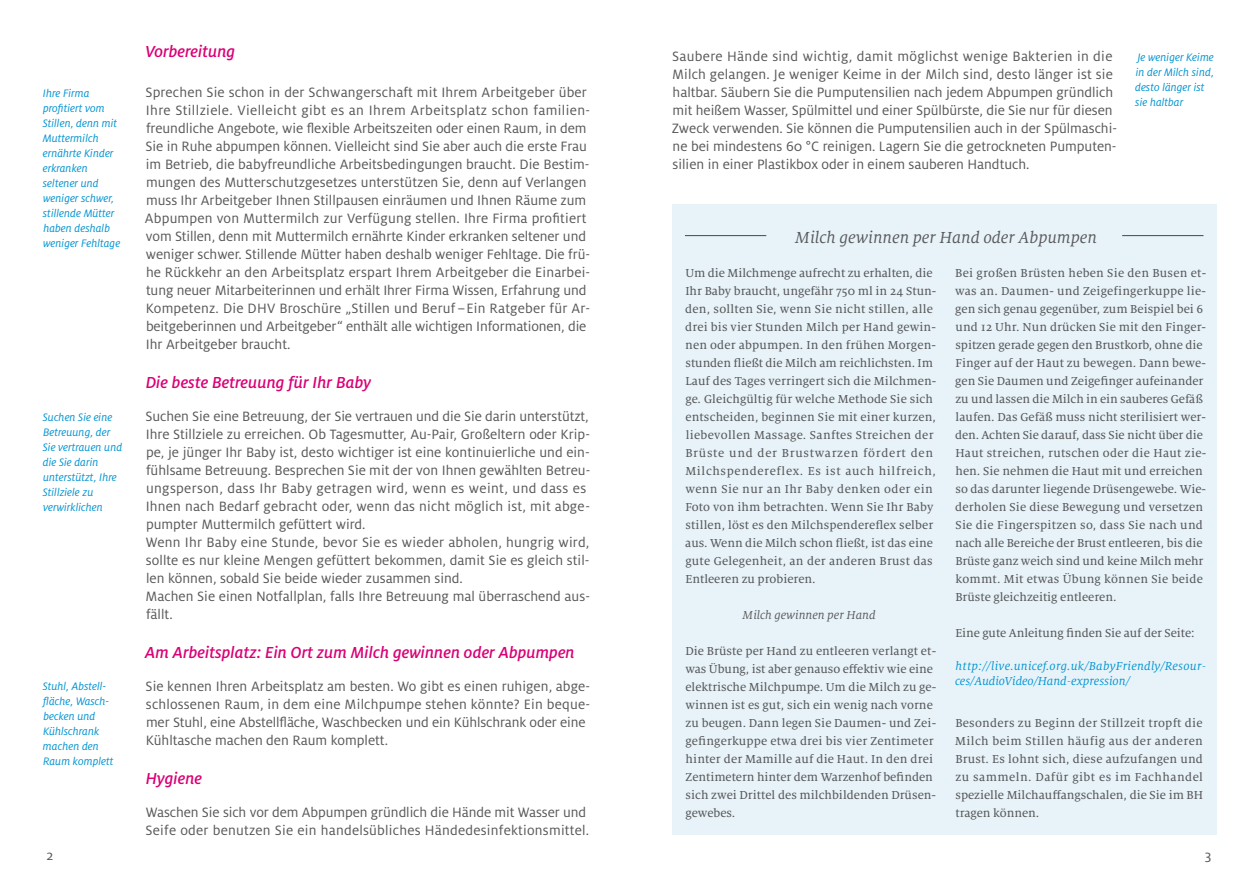
<style>
.page{position:relative;width:1259px;height:893px;background:#fff}
.page>*{position:absolute;margin:0;border:0;box-sizing:border-box;transform-origin:0 0}
.t1{font:italic 500 17.7px "Milo OT";color:#da0076}
.t2{font:italic 17.7px "Milo Serif OT";color:#58585a}
.t3{font:15px/18px "Milo OT";color:#58585a}
.t4{font:12.75px/18px "Milo Serif OT Text";letter-spacing:.005em;color:#58585a}
.t5{font:italic 12.75px/15px "Milo Serif OT";letter-spacing:.02em;color:#0093d1}
.t6{font:italic 12.75px "Milo Serif OT";color:#58585a}
.t7{font:italic 12px/15px "Milo OT";color:#0093d1}
</style>
<div class="page">
<div style="left:672px;top:205px;width:544px;height:630px;background:#e7f3f9"></div>
<hr style="left:685px;top:235px;width:81px;height:1px;background:#58585a">
<hr style="left:1122px;top:235px;width:81px;height:1px;background:#58585a">
<p class="t7" style="left:43px;top:86px;width:79px">Ihre Firma profitiert vom<br>Stillen, denn mit<br>Muttermilch ernährte Kinder erkranken seltener und weniger schwer, stillende Mütter haben deshalb weniger Fehltage</p>
<p class="t7" style="left:43px;top:410px;width:81px">Suchen Sie eine<br>Betreuung, der<br>Sie vertrauen und die Sie darin unterstützt, Ihre<br>Stillziele zu verwirklichen</p>
<p class="t7" style="left:43px;top:679px;width:72px">Stuhl, Abstell&shy;fläche, Wasch&shy;becken und<br>Kühlschrank machen den<br>Raum komplett</p>
<p class="t1" style="left:145px;top:41px;width:91px">Vorbereitung</p>
<p class="t3" style="left:145px;top:83px;width:447px">Sprechen Sie schon in der Schwangerschaft mit Ihrem Arbeitgeber über Ihre Stillziele. Vielleicht gibt es an Ihrem Arbeitsplatz schon familien&shy;freundliche Angebote, wie flexible Arbeitszeiten oder einen Raum, in dem Sie in Ruhe abpumpen können. Vielleicht sind Sie aber auch die erste Frau im Betrieb, die babyfreundliche Arbeitsbedingungen braucht. Die Bestim&shy;mungen des Mutterschutzgesetzes unterstützen Sie, denn auf Verlangen muss Ihr Arbeitgeber Ihnen Stillpausen einräumen und Ihnen Räume zum Abpumpen von Muttermilch zur Verfügung stellen. Ihre Firma profitiert vom Stillen, denn mit Muttermilch ernährte Kinder erkranken seltener und weniger schwer. Stillende Mütter haben deshalb weniger Fehltage. Die frü&shy;he Rückkehr an den Arbeitsplatz erspart Ihrem Arbeitgeber die Einarbei&shy;tung neuer Mitarbeiterinnen und erhält Ihrer Firma Wissen, Erfahrung und Kompetenz. Die DHV Broschüre „Stillen und Beruf –Ein Ratgeber für Ar&shy;beitgeberinnen und Arbeitgeber“ enthält alle wichtigen Informationen, die Ihr Arbeitgeber braucht.</p>
<p class="t1" style="left:146px;top:372px;width:227px">Die beste Betreuung für Ihr Baby</p>
<p class="t3" style="left:145px;top:407px;width:446px">Suchen Sie eine Betreuung, der Sie vertrauen und die Sie darin unterstützt, Ihre Stillziele zu erreichen. Ob Tagesmutter, Au-Pair, Großeltern oder Krip&shy;pe, je jünger Ihr Baby ist, desto wichtiger ist eine kontinuierliche und ein&shy;fühlsame Betreuung. Besprechen Sie mit der von Ihnen gewählten Betreu&shy;ungsperson, dass Ihr Baby getragen wird, wenn es weint, und dass es Ihnen nach Bedarf gebracht oder, wenn das nicht möglich ist, mit abge&shy;pumpter Muttermilch gefüttert wird.<br>Wenn Ihr Baby eine Stunde, bevor Sie es wieder abholen, hungrig wird, sollte es nur kleine Mengen gefüttert bekommen, damit Sie es gleich stil&shy;len können, sobald Sie beide wieder zusammen sind.<br>Machen Sie einen Notfallplan, falls Ihre Betreuung mal überraschend aus&shy;fällt.</p>
<p class="t1" style="left:145px;top:642px;width:431px">Am Arbeitsplatz: Ein Ort zum Milch gewinnen oder Abpumpen</p>
<p class="t3" style="left:145px;top:677px;width:446px">Sie kennen Ihren Arbeitsplatz am besten. Wo gibt es einen ruhigen, abge&shy;schlossenen Raum, in dem eine Milchpumpe stehen könnte? Ein beque&shy;mer Stuhl, eine Abstellfläche, Waschbecken und ein Kühlschrank oder eine Kühltasche machen den Raum komplett.</p>
<p class="t1" style="left:146px;top:768px;width:58px">Hygiene</p>
<p class="t3" style="left:145px;top:803px;width:445px">Waschen Sie sich vor dem Abpumpen gründlich die Hände mit Wasser und<br>Seife oder benutzen Sie ein handelsübliches Händedesinfektionsmittel.</p>
<p class="t3" style="left:672px;top:47px;width:447px">Saubere Hände sind wichtig, damit möglichst wenige Bakterien in die Milch gelangen. Je weniger Keime in der Milch sind, desto länger ist sie haltbar. Säubern Sie die Pumputensilien nach jedem Abpumpen gründlich mit heißem Wasser, Spülmittel und einer Spülbürste, die Sie nur für diesen Zweck verwenden. Sie können die Pumputensilien auch in der Spülmaschi&shy;ne bei mindestens 60 °C reinigen. Lagern Sie die getrockneten Pumputen&shy;silien in einer Plastikbox oder in einem sauberen Handtuch.</p>
<p class="t7" style="left:1135px;top:49px;width:80px">Je weniger Keime in der Milch sind, desto länger ist sie haltbar</p>
<p class="t2" style="left:795px;top:228px;width:303px">Milch gewinnen per Hand oder Abpumpen</p>
<p class="t4" style="left:955px;top:264px;width:253px">Bei großen Brüsten heben Sie den Busen et&shy;was an. Daumen- und Zeigefingerkuppe lie&shy;gen sich genau gegenüber, zum Beispiel bei 6 und 12 Uhr. Nun drücken Sie mit den Finger&shy;spitzen gerade gegen den Brustkorb, ohne die Finger auf der Haut zu bewegen. Dann bewe&shy;gen Sie Daumen und Zeigefinger aufeinander zu und lassen die Milch in ein sauberes Gefäß laufen. Das Gefäß muss nicht sterilisiert wer&shy;den. Achten Sie darauf, dass Sie nicht über die Haut streichen, rutschen oder die Haut zie&shy;hen. Sie nehmen die Haut mit und erreichen so das darunter liegende Drüsengewebe. Wie&shy;derholen Sie diese Bewegung und versetzen Sie die Fingerspitzen so, dass Sie nach und nach alle Bereiche der Brust entleeren, bis die Brüste ganz weich sind und keine Milch mehr kommt. Mit etwas Übung können Sie beide Brüste gleichzeitig entleeren.</p>
<p class="t4" style="left:955px;top:624px;width:241px">Eine gute Anleitung finden Sie auf der Seite:</p>
<p class="t5" style="left:955px;top:658px;width:253px">http://live.unicef.org.uk/BabyFriendly/Resour&shy;ces/AudioVideo/Hand-expression/</p>
<p class="t4" style="left:955px;top:714px;width:249px;text-align:justify">Besonders zu Beginn der Stillzeit tropft die Milch beim Stillen häufig aus der anderen Brust. Es lohnt sich, diese aufzufangen und zu sammeln. Dafür gibt es im Fachhandel spezielle Milchauffangschalen, die Sie im BH tragen können.</p>
<p class="t4" style="left:685px;top:264px;width:253px">Um die Milchmenge aufrecht zu erhalten, die Ihr Baby braucht, ungefähr 750 ml in 24 Stun&shy;den, sollten Sie, wenn Sie nicht stillen, alle drei bis vier Stunden Milch per Hand gewin&shy;nen oder abpumpen. In den frühen Morgen&shy;stunden fließt die Milch am reichlichsten. Im Lauf des Tages verringert sich die Milchmen&shy;ge. Gleichgültig für welche Methode Sie sich entscheiden, beginnen Sie mit einer kurzen, liebevollen Massage. Sanftes Streichen der Brüste und der Brustwarzen fördert den Milchspendereflex. Es ist auch hilfreich, wenn Sie nur an Ihr Baby denken oder ein Foto von ihm betrachten. Wenn Sie Ihr Baby stillen, löst es den Milchspendereflex selber aus. Wenn die Milch schon fließt, ist das eine gute Gelegenheit, an der anderen Brust das Entleeren zu probieren.</p>
<p class="t6" style="left:742px;top:608px;width:134px">Milch gewinnen per Hand</p>
<p class="t4" style="left:685px;top:642px;width:252px">Die Brüste per Hand zu entleeren verlangt et&shy;was Übung, ist aber genauso effektiv wie eine elektrische Milchpumpe. Um die Milch zu ge&shy;winnen ist es gut, sich ein wenig nach vorne zu beugen. Dann legen Sie Daumen- und Zei&shy;gefingerkuppe etwa drei bis vier Zentimeter hinter der Mamille auf die Haut. In den drei Zentimetern hinter dem Warzenhof befinden sich zwei Drittel des milchbildenden Drüsen&shy;gewebes.</p>
<p class="t3" style="left:46px;top:846px;width:8px">2</p>
<p class="t3" style="left:1204px;top:846px;width:8px">3</p>
</div>
